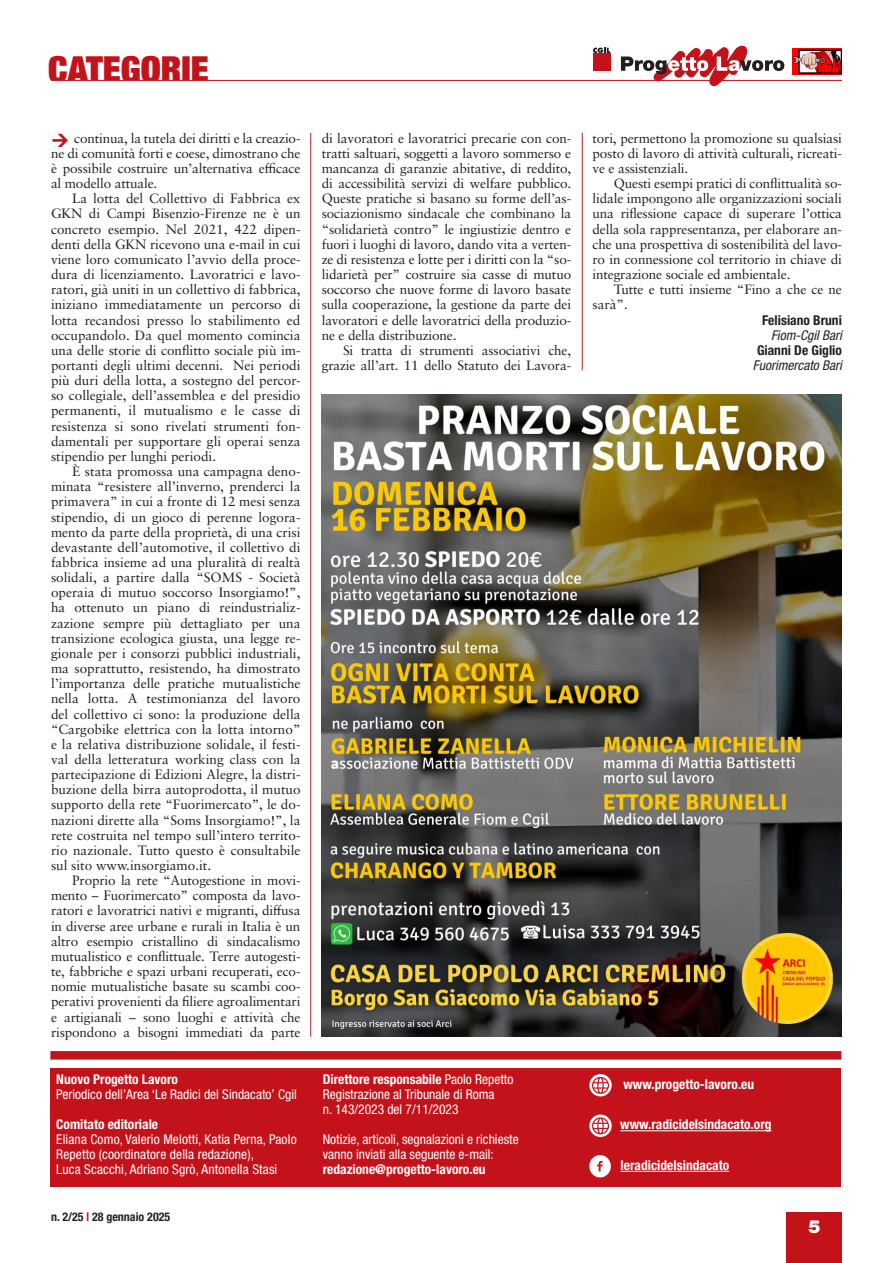
<style>
.page{position:relative;width:893px;height:1263px;background:#fff}
.page>*{position:absolute;margin:0;border:0;box-sizing:border-box;transform-origin:0 0}
.t1{font:900 condensed 36px "Helvetica Neue LT Std";color:#c4121a}
.t2{font:900 18px "Helvetica Neue LT Std";color:#fff}
.t3{font:13.5px/15.1px "Sabon LT Pro";letter-spacing:-.01em;color:#231f20;text-align:justify}
.t4{font:condensed 13.5px/15px "Helvetica Neue LT Std";color:#fff}
.t5{font:700 condensed 13.5px "Helvetica Neue LT Std";color:#fff}
.Firma{font:italic condensed 13.5px "Helvetica Neue LT Std";color:#231f20}
.Firma-2{font:700 condensed 13.5px "Helvetica Neue LT Std";color:#231f20}
.t6{font:700 condensed 12px "Helvetica Neue LT Std";color:#231f20}
.s1{color:#c4121a}
.s2{font-weight:400}
</style>
<div class="page">
<svg style="left:621px;top:46px;width:163px;height:40px"></svg>
<svg style="left:593px;top:48px;width:17px;height:5px"></svg>
<div style="left:593px;top:54px;width:17px;height:17px;background:#c4121a"></div>
<div style="left:787px;top:1212px;width:55px;height:51px;background:#c4121a"></div>
<img style="left:792px;top:49px;width:49px;height:25px">
<hr style="left:51px;top:80px;width:791px;height:1px;background:#c4121a">
<hr style="left:310px;top:133px;width:1px;height:903px;background:#b32024">
<hr style="left:582px;top:133px;width:1px;height:237px;background:#b32024">
<div style="left:50px;top:1068px;width:791px;height:118px;background:#c4121a"></div>
<hr style="left:620px;top:1130px;width:152px;height:1px;background:#fff">
<hr style="left:621px;top:1171px;width:108px;height:1px;background:#fff">
<svg style="left:589px;top:1074px;width:23px;height:22px"></svg>
<svg style="left:592px;top:1077px;width:17px;height:17px"></svg>
<svg style="left:589px;top:1114px;width:23px;height:23px"></svg>
<svg style="left:592px;top:1117px;width:17px;height:17px"></svg>
<svg style="left:589px;top:1155px;width:22px;height:22px"></svg>
<div style="left:50px;top:1051px;width:791px;height:8px;background:#c4121a"></div>
<img style="left:322px;top:394px;width:519px;height:642px">
<p class="t1" style="left:48px;top:46px;width:162px">CATEGORIE</p>
<p class="t3" style="left:51px;top:130px;width:251px;text-indent:23px">continua, la tutela dei diritti e la creazio&shy;ne di comunità forti e coese, dimostrano che è possibile costruire un’alternativa efficace al modello attuale.</p>
<p class="t3" style="left:51px;top:191px;width:251px;text-indent:21px">La lotta del Collettivo di Fabbrica ex GKN di Campi Bisenzio-Firenze ne è un concreto esempio. Nel 2021, 422 dipen&shy;denti della GKN ricevono una e-mail in cui viene loro comunicato l’avvio della proce&shy;dura di licenziamento. Lavoratrici e lavo&shy;ratori, già uniti in un collettivo di fabbrica, iniziano immediatamente un percorso di lotta recandosi presso lo stabilimento ed occupandolo. Da quel momento comincia una delle storie di conflitto sociale più im&shy;portanti degli ultimi decenni. Nei periodi più duri della lotta, a sostegno del percor&shy;so collegiale, dell’assemblea e del presidio permanenti, il mutualismo e le casse di resistenza si sono rivelati strumenti fon&shy;damentali per supportare gli operai senza stipendio per lunghi periodi.</p>
<p class="t3" style="left:51px;top:463px;width:251px;text-indent:21px">È stata promossa una campagna deno&shy;minata “resistere all’inverno, prenderci la primavera” in cui a fronte di 12 mesi senza stipendio, di un gioco di perenne logora&shy;mento da parte della proprietà, di una crisi devastante dell’automotive, il collettivo di fabbrica insieme ad una pluralità di realtà solidali, a partire dalla “SOMS - Società operaia di mutuo soccorso Insorgiamo!”, ha ottenuto un piano di reindustrializ&shy;zazione sempre più dettagliato per una transizione ecologica giusta, una legge re&shy;gionale per i consorzi pubblici industriali, ma soprattutto, resistendo, ha dimostrato l’importanza delle pratiche mutualistiche nella lotta. A testimonianza del lavoro del collettivo ci sono: la produzione della “Cargobike elettrica con la lotta intorno” e la relativa distribuzione solidale, il festi&shy;val della letteratura working class con la partecipazione di Edizioni Alegre, la distri&shy;buzione della birra autoprodotta, il mutuo supporto della rete “Fuorimercato”, le do&shy;nazioni dirette alla “Soms Insorgiamo!”, la rete costruita nel tempo sull’intero territo&shy;rio nazionale. Tutto questo è consultabile sul sito www.insorgiamo.it.</p>
<p class="t3" style="left:51px;top:872px;width:251px;text-indent:21px">Proprio la rete “Autogestione in movi&shy;mento – Fuorimercato” composta da lavo&shy;ratori e lavoratrici nativi e migranti, diffusa in diverse aree urbane e rurali in Italia è un altro esempio cristallino di sindacalismo mutualistico e conflittuale. Terre autogesti&shy;te, fabbriche e spazi urbani recuperati, eco&shy;nomie mutualistiche basate su scambi coo&shy;perativi provenienti da filiere agroalimentari e artigianali – sono luoghi e attività che rispondono a bisogni immediati da parte</p>
<p class="t5" style="left:56px;top:1071px;width:123px">Nuovo Progetto Lavoro</p>
<p class="t4" style="left:56px;top:1086px;width:242px">Periodico dell’Area ‘Le Radici del Sindacato’ Cgil</p>
<p class="t5" style="left:56px;top:1116px;width:103px">Comitato editoriale</p>
<p class="t4" style="left:56px;top:1131px;width:242px">Eliana Como, Valerio Melotti, Katia Perna, Paolo<br>Repetto (coordinatore della redazione),</p>
<p class="t4" style="left:56px;top:1161px;width:223px">Luca Scacchi, Adriano Sgrò, Antonella Stasi</p>
<p class="t6" style="left:51px;top:1209px;width:121px">n. 2/25 <span class="s1">|</span> 28 gennaio 2025</p>
<p class="t3" style="left:322px;top:130px;width:251px">di lavoratori e lavoratrici precarie con con&shy;tratti saltuari, soggetti a lavoro sommerso e mancanza di garanzie abitative, di reddito, di accessibilità servizi di welfare pubblico.<br>Queste pratiche si basano su forme dell’as&shy;sociazionismo sindacale che combinano la “solidarietà contro” le ingiustizie dentro e fuori i luoghi di lavoro, dando vita a verten&shy;ze di resistenza e lotte per i diritti con la “so&shy;lidarietà per” costruire sia casse di mutuo soccorso che nuove forme di lavoro basate sulla cooperazione, la gestione da parte dei lavoratori e delle lavoratrici della produzio&shy;ne e della distribuzione.</p>
<p class="t3" style="left:322px;top:342px;width:251px;text-align:right">Si tratta di strumenti associativi che, grazie all’art. 11 dello Statuto dei Lavora-</p>
<p class="t5" style="left:323px;top:1071px;width:192px">Direttore responsabile <span class="s2">Paolo Repetto</span></p>
<p class="t4" style="left:323px;top:1086px;width:173px">Registrazione al Tribunale di Roma</p>
<p class="t4" style="left:323px;top:1101px;width:137px">n. 143/2023 del 7/11/2023</p>
<p class="t4" style="left:323px;top:1131px;width:197px">Notizie, articoli, segnalazioni e richieste</p>
<p class="t4" style="left:323px;top:1146px;width:173px">vanno inviati alla seguente e-mail:</p>
<p class="t5" style="left:323px;top:1161px;width:164px">redazione@progetto-lavoro.eu</p>
<p class="t3" style="left:592px;top:130px;width:251px">tori, permettono la promozione su qualsiasi posto di lavoro di attività culturali, ricreati&shy;ve e assistenziali.</p>
<p class="t3" style="left:592px;top:176px;width:251px;text-indent:21px">Questi esempi pratici di conflittualità so&shy;lidale impongono alle organizzazioni sociali una riflessione capace di superare l’ottica della sola rappresentanza, per elaborare an&shy;che una prospettiva di sostenibilità del lavo&shy;ro in connessione col territorio in chiave di integrazione sociale ed ambientale.</p>
<p class="t3" style="left:592px;top:282px;width:251px;text-indent:21px">Tutte e tutti insieme “Fino a che ce ne sarà”.</p>
<p class="Firma-2" style="left:762px;top:312px;width:81px">Felisiano Bruni</p>
<p class="Firma" style="left:771px;top:327px;width:72px">Fiom-Cgil Bari</p>
<p class="Firma-2" style="left:757px;top:342px;width:86px">Gianni De Giglio</p>
<p class="Firma" style="left:753px;top:357px;width:91px">Fuorimercato Bari</p>
<p class="t5" style="left:623px;top:1076px;width:132px">www.progetto-lavoro.eu</p>
<p class="t5" style="left:620px;top:1116px;width:153px">www.radicidelsindacato.org</p>
<p class="t5" style="left:621px;top:1157px;width:110px">leradicidelsindacato</p>
<h2 class="t2" style="left:808px;top:1216px;width:14px">5</h2>
</div>
